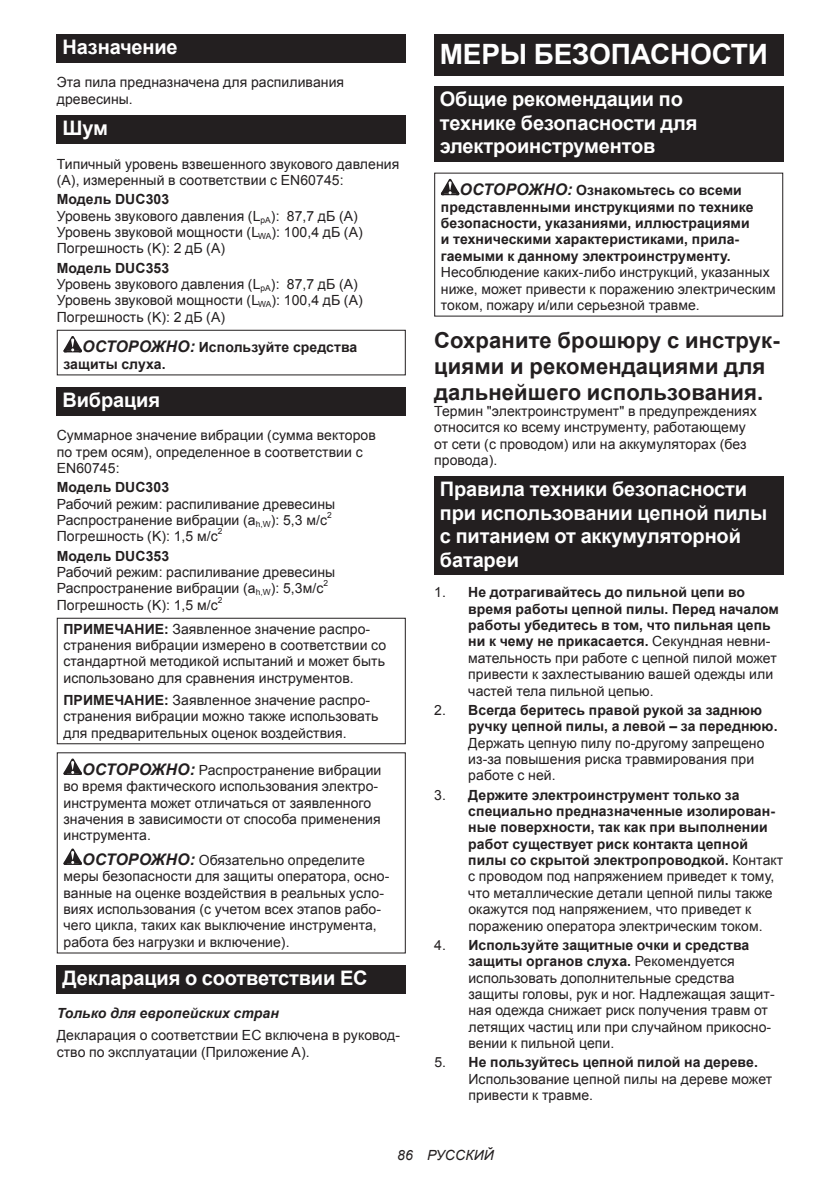
<style>
.page{position:relative;width:840px;height:1191px;background:#fff}
.page>*{position:absolute;margin:0;border:0;box-sizing:border-box;transform-origin:0 0}
.t1{font:700 28px "Arial";letter-spacing:-.01em;color:#fff}
.t2{font:700 22px/25.8px "Arial";letter-spacing:.005em;color:#231f20}
.t3{font:700 20px/23.4px "Arial";letter-spacing:-.01em;color:#fff}
.t4{font:14px/16.4px "Arial";letter-spacing:.005em;color:#231f20}
.t5{font:700 14px/16.4px "Arial";letter-spacing:.005em;color:#231f20}
.t6{font:italic 700 14px "Arial";letter-spacing:.005em;color:#231f20}
.t7{font:italic 14px "Arial";letter-spacing:.005em;color:#231f20}
.t8{font:8.4px "Arial";color:#231f20}
.s1{font-weight:700}
.s2{font-style:italic;font-size:16px}
.s3{font-weight:700;font-style:italic;font-size:16px}
.s4{font-weight:400}
</style>
<div class="page">
<div style="left:57px;top:34px;width:348px;height:29px;background:#231f20"></div>
<div style="left:57px;top:115px;width:348px;height:29px;background:#231f20"></div>
<svg style="left:63px;top:336px;width:19px;height:16px"></svg>
<div style="left:57px;top:330px;width:348px;height:45px;border:1px solid #231f20"></div>
<div style="left:57px;top:387px;width:348px;height:28px;background:#231f20"></div>
<div style="left:57px;top:618px;width:348px;height:126px;border:1px solid #231f20"></div>
<svg style="left:63px;top:758px;width:19px;height:17px"></svg>
<svg style="left:63px;top:848px;width:19px;height:17px"></svg>
<div style="left:57px;top:964px;width:348px;height:29px;background:#231f20"></div>
<div style="left:434px;top:34px;width:348px;height:41px;background:#231f20"></div>
<div style="left:434px;top:86px;width:348px;height:76px;background:#231f20"></div>
<svg style="left:440px;top:179px;width:19px;height:16px"></svg>
<div style="left:434px;top:476px;width:348px;height:99px;background:#231f20"></div>
<h3 class="t3" style="left:62px;top:36px;width:117px">Назначение</h3>
<p class="t4" style="left:57px;top:74px;width:289px">Эта пила предназначена для распиливания древесины.</p>
<h3 class="t3" style="left:62px;top:117px;width:47px">Шум</h3>
<p class="t4" style="left:57px;top:156px;width:344px">Типичный уровень взвешенного звукового давления (A), измеренный в соответствии с EN60745:</p>
<p class="t4" style="left:57px;top:191px;width:307px"><span class="s1">Модель DUC303<br></span>Уровень звукового давления (L<sub>pA</sub>): 87,7 дБ (A)<br>Уровень звуковой мощности (L<sub>WA</sub>): 100,4 дБ (A)<br>Погрешность (K): 2 дБ (A)</p>
<p class="t4" style="left:57px;top:259px;width:307px"><span class="s1">Модель DUC353<br></span>Уровень звукового давления (L<sub>pA</sub>): 87,7 дБ (A)<br>Уровень звуковой мощности (L<sub>WA</sub>): 100,4 дБ (A)<br>Погрешность (K): 2 дБ (A)</p>
<p class="t5" style="left:63px;top:340px;width:295px;text-indent:19px"><span class="s2">ОСТОРОЖНО:</span> Используйте средства защиты слуха.</p>
<h3 class="t3" style="left:62px;top:388px;width:99px">Вибрация</h3>
<p class="t4" style="left:57px;top:427px;width:320px">Суммарное значение вибрации (сумма векторов по трем осям), определенное в соответствии с<br>EN60745:</p>
<p class="t5" style="left:57px;top:479px;width:114px">Модель DUC303</p>
<p class="t4" style="left:57px;top:495px;width:280px">Рабочий режим: распиливание древесины<br>Распространение вибрации (a<sub>h,W</sub>): 5,3 м/с</p>
<p class="t8" style="left:327px;top:512px;width:6px">2</p>
<p class="t4" style="left:57px;top:528px;width:162px">Погрешность (K): 1,5 м/с</p>
<p class="t8" style="left:218px;top:528px;width:6px">2</p>
<p class="t5" style="left:57px;top:548px;width:114px">Модель DUC353</p>
<p class="t4" style="left:57px;top:564px;width:280px">Рабочий режим: распиливание древесины<br>Распространение вибрации (a<sub>h,W</sub>): 5,3м/с</p>
<p class="t8" style="left:323px;top:580px;width:6px">2</p>
<p class="t4" style="left:57px;top:596px;width:162px">Погрешность (K): 1,5 м/с</p>
<p class="t8" style="left:218px;top:596px;width:6px">2</p>
<p class="t4" style="left:63px;top:620px;width:324px"><span class="s1">ПРИМЕЧАНИЕ:</span> Заявленное значение распро&shy;странения вибрации измерено в соответствии со стандартной методикой испытаний и может быть использовано для сравнения инструментов.</p>
<p class="t4" style="left:63px;top:692px;width:316px"><span class="s1">ПРИМЕЧАНИЕ:</span> Заявленное значение распро&shy;странения вибрации можно также использовать для предварительных оценок воздействия.</p>
<p class="t4" style="left:63px;top:762px;width:319px;text-indent:19px"><span class="s3">ОСТОРОЖНО:</span> Распространение вибрации во время фактического использования электро&shy;инструмента может отличаться от заявленного значения в зависимости от способа применения инструмента.</p>
<p class="t4" style="left:63px;top:852px;width:327px;text-indent:19px"><span class="s3">ОСТОРОЖНО:</span> Обязательно определите меры безопасности для защиты оператора, осно&shy;ванные на оценке воздействия в реальных усло&shy;виях использования (с учетом всех этапов рабо&shy;чего цикла, таких как выключение инструмента, работа без нагрузки и включение).</p>
<h3 class="t3" style="left:62px;top:966px;width:306px">Декларация о соответствии ЕС</h3>
<p class="t6" style="left:57px;top:1004px;width:223px">Только для европейских стран</p>
<p class="t4" style="left:57px;top:1027px;width:344px">Декларация о соответствии ЕС включена в руковод&shy;ство по эксплуатации (Приложение A).</p>
<h1 class="t1" style="left:439px;top:35px;width:329px">МЕРЫ БЕЗОПАСНОСТИ</h1>
<h3 class="t3" style="left:439px;top:88px;width:259px">Общие рекомендации по технике безопасности для электроинструментов</h3>
<p class="t5" style="left:440px;top:182px;width:314px;text-indent:19px"><span class="s2">ОСТОРОЖНО:</span> Ознакомьтесь со всеми представленными инструкциями по технике безопасности, указаниями, иллюстрациями и техническими характеристиками, прила&shy;гаемыми к данному электроинструменту.</p>
<p class="t4" style="left:440px;top:264px;width:336px">Несоблюдение каких-либо инструкций, указанных ниже, может привести к поражению электрическим током, пожару и/или серьезной травме.</p>
<h2 class="t2" style="left:434px;top:328px;width:347px">Сохраните брошюру с инструк&shy;циями и рекомендациями для дальнейшего использования.</h2>
<p class="t4" style="left:434px;top:403px;width:324px">Термин "электроинструмент" в предупреждениях относится ко всему инструменту, работающему от сети (с проводом) или на аккумуляторах (без провода).</p>
<h3 class="t3" style="left:439px;top:478px;width:328px">Правила техники безопасности при использовании цепной пилы с питанием от аккумуляторной батареи</h3>
<p class="t5" style="left:468px;top:584px;width:312px;text-indent:-34px"><span class="s4">1.</span> Не дотрагивайтесь до пильной цепи во время работы цепной пилы. Перед началом работы убедитесь в том, что пильная цепь ни к чему не прикасается. <span class="s4">Секундная невни&shy;мательность при работе с цепной пилой может привести к захлестыванию вашей одежды или частей тела пильной цепью.</span></p>
<p class="t5" style="left:468px;top:702px;width:310px;text-indent:-34px"><span class="s4">2.</span> Всегда беритесь правой рукой за заднюю ручку цепной пилы, а левой – за переднюю.</p>
<p class="t4" style="left:468px;top:734px;width:297px">Держать цепную пилу по-другому запрещено из-за повышения риска травмирования при работе с ней.</p>
<p class="t5" style="left:468px;top:787px;width:316px;text-indent:-34px"><span class="s4">3.</span> Держите электроинструмент только за специально предназначенные изолирован&shy;ные поверхности, так как при выполнении работ существует риск контакта цепной пилы со скрытой электропроводкой. <span class="s4">Контакт с проводом под напряжением приведет к тому, что металлические детали цепной пилы также окажутся под напряжением, что приведет к поражению оператора электрическим током.</span></p>
<p class="t4" style="left:468px;top:938px;width:308px;text-indent:-34px">4. <span class="s1">Используйте защитные очки и средства защиты органов слуха.</span> Рекомендуется использовать дополнительные средства защиты головы, рук и ног. Надлежащая защит&shy;ная одежда снижает риск получения травм от летящих частиц или при случайном прикосно&shy;вении к пильной цепи.</p>
<p class="t4" style="left:468px;top:1055px;width:305px;text-indent:-34px">5. <span class="s1">Не пользуйтесь цепной пилой на дереве.<br></span>Использование цепной пилы на дереве может привести к травме.</p>
<p class="t7" style="left:397px;top:1147px;width:98px">86 РУССКИЙ</p>
</div>
